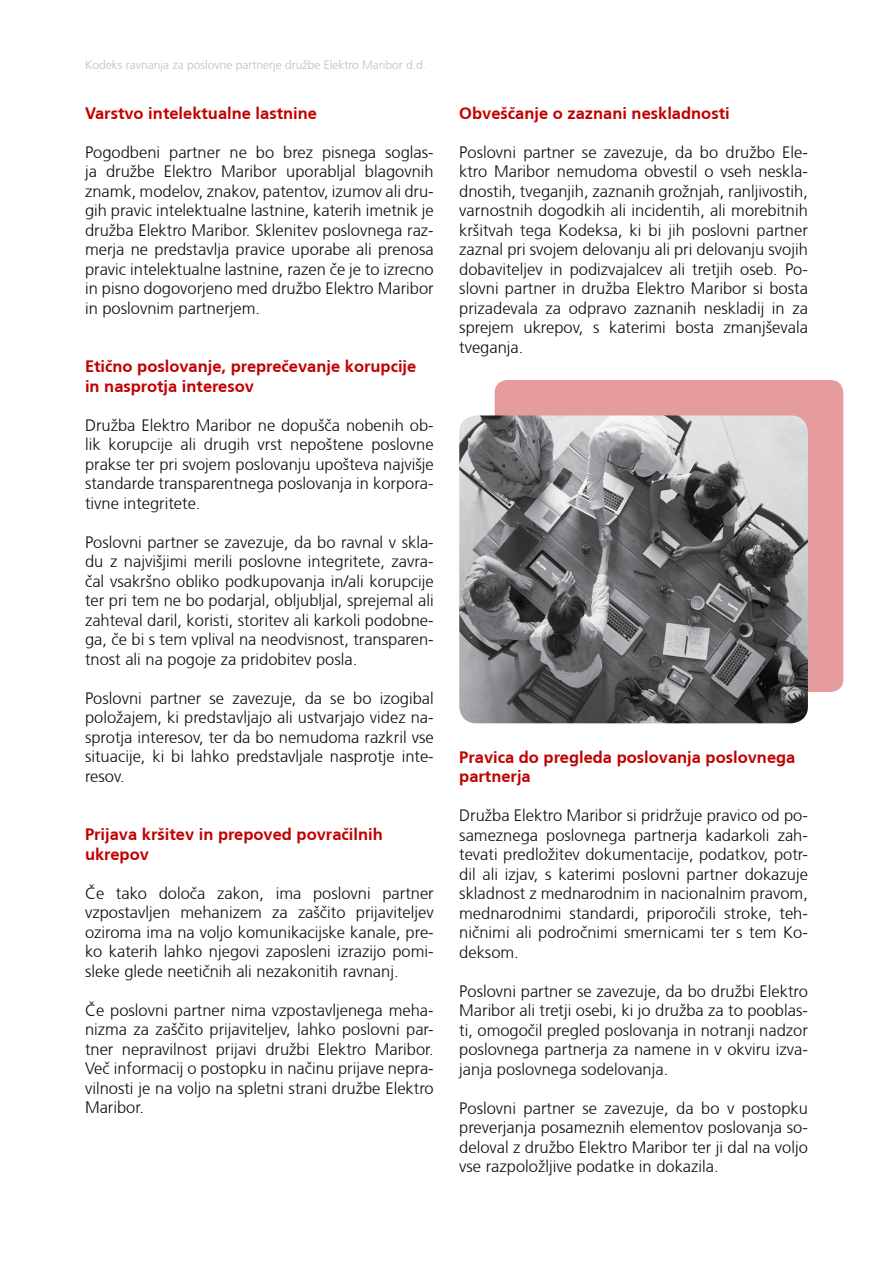
<style>
.page{position:relative;width:893px;height:1263px;background:#fff}
.page>*{position:absolute;margin:0;border:0;box-sizing:border-box;transform-origin:0 0}
.t1{font:300 16.5px/19.5px "Frutiger CE";color:#0d0d0d;text-align:justify}
.t2{font:700 16.5px/19.5px "Frutiger CE";color:#c00000}
.t3{font:300 12px "Frutiger CE";color:#bcbec0}
</style>
<div class="page">
<div style="left:495px;top:380px;width:348px;height:312px;background:#e69c9c;border-radius:13px"></div>
<img style="left:459px;top:415px;width:349px;height:308px">
<p class="t3" style="left:85px;top:57px;width:343px">Kodeks ravnanja za poslovne partnerje družbe Elektro Maribor d.d.</p>
<p class="t2" style="left:85px;top:103px;width:234px">Varstvo intelektualne lastnine</p>
<p class="t1" style="left:85px;top:142px;width:350px">Pogodbeni partner ne bo brez pisnega soglas&shy;ja družbe Elektro Maribor uporabljal blagovnih znamk, modelov, znakov, patentov, izumov ali dru&shy;gih pravic intelektualne lastnine, katerih imetnik je družba Elektro Maribor. Sklenitev poslovnega raz&shy;merja ne predstavlja pravice uporabe ali prenosa pravic intelektualne lastnine, razen če je to izrecno in pisno dogovorjeno med družbo Elektro Maribor in poslovnim partnerjem.</p>
<p class="t2" style="left:85px;top:356px;width:333px">Etično poslovanje, preprečevanje korupcije in nasprotja interesov</p>
<p class="t1" style="left:85px;top:415px;width:350px">Družba Elektro Maribor ne dopušča nobenih ob&shy;lik korupcije ali drugih vrst nepoštene poslovne prakse ter pri svojem poslovanju upošteva najvišje standarde transparentnega poslovanja in korpora&shy;tivne integritete.</p>
<p class="t1" style="left:85px;top:532px;width:350px">Poslovni partner se zavezuje, da bo ravnal v skla&shy;du z najvišjimi merili poslovne integritete, zavra&shy;čal vsakršno obliko podkupovanja in/ali korupcije ter pri tem ne bo podarjal, obljubljal, sprejemal ali zahteval daril, koristi, storitev ali karkoli podobne&shy;ga, če bi s tem vplival na neodvisnost, transparen&shy;tnost ali na pogoje za pridobitev posla.</p>
<p class="t1" style="left:85px;top:688px;width:350px">Poslovni partner se zavezuje, da se bo izogibal položajem, ki predstavljajo ali ustvarjajo videz na&shy;sprotja interesov, ter da bo nemudoma razkril vse situacije, ki bi lahko predstavljale nasprotje inte&shy;resov.</p>
<p class="t2" style="left:85px;top:824px;width:299px">Prijava kršitev in prepoved povračilnih ukrepov</p>
<p class="t1" style="left:85px;top:883px;width:350px">Če tako določa zakon, ima poslovni partner vzpostavljen mehanizem za zaščito prijaviteljev oziroma ima na voljo komunikacijske kanale, pre&shy;ko katerih lahko njegovi zaposleni izrazijo pomi&shy;sleke glede neetičnih ali nezakonitih ravnanj.</p>
<p class="t1" style="left:85px;top:1000px;width:350px">Če poslovni partner nima vzpostavljenega meha&shy;nizma za zaščito prijaviteljev, lahko poslovni par&shy;tner nepravilnost prijavi družbi Elektro Maribor.<br>Več informacij o postopku in načinu prijave nepra&shy;vilnosti je na voljo na spletni strani družbe Elektro Maribor.</p>
<p class="t2" style="left:459px;top:103px;width:272px">Obveščanje o zaznani neskladnosti</p>
<p class="t1" style="left:459px;top:142px;width:350px">Poslovni partner se zavezuje, da bo družbo Ele&shy;ktro Maribor nemudoma obvestil o vseh neskla&shy;dnostih, tveganjih, zaznanih grožnjah, ranljivostih, varnostnih dogodkih ali incidentih, ali morebitnih kršitvah tega Kodeksa, ki bi jih poslovni partner zaznal pri svojem delovanju ali pri delovanju svojih dobaviteljev in podizvajalcev ali tretjih oseb. Po&shy;slovni partner in družba Elektro Maribor si bosta prizadevala za odpravo zaznanih neskladij in za sprejem ukrepov, s katerimi bosta zmanjševala tveganja.</p>
<p class="t2" style="left:459px;top:747px;width:338px">Pravica do pregleda poslovanja poslovnega partnerja</p>
<p class="t1" style="left:459px;top:805px;width:350px">Družba Elektro Maribor si pridržuje pravico od po&shy;sameznega poslovnega partnerja kadarkoli zah&shy;tevati predložitev dokumentacije, podatkov, potr&shy;dil ali izjav, s katerimi poslovni partner dokazuje skladnost z mednarodnim in nacionalnim pravom, mednarodnimi standardi, priporočili stroke, teh&shy;ničnimi ali področnimi smernicami ter s tem Ko&shy;deksom.</p>
<p class="t1" style="left:459px;top:981px;width:350px">Poslovni partner se zavezuje, da bo družbi Elektro Maribor ali tretji osebi, ki jo družba za to pooblas&shy;ti, omogočil pregled poslovanja in notranji nadzor poslovnega partnerja za namene in v okviru izva&shy;janja poslovnega sodelovanja.</p>
<p class="t1" style="left:459px;top:1098px;width:350px">Poslovni partner se zavezuje, da bo v postopku preverjanja posameznih elementov poslovanja so&shy;deloval z družbo Elektro Maribor ter ji dal na voljo vse razpoložljive podatke in dokazila.</p>
</div>
